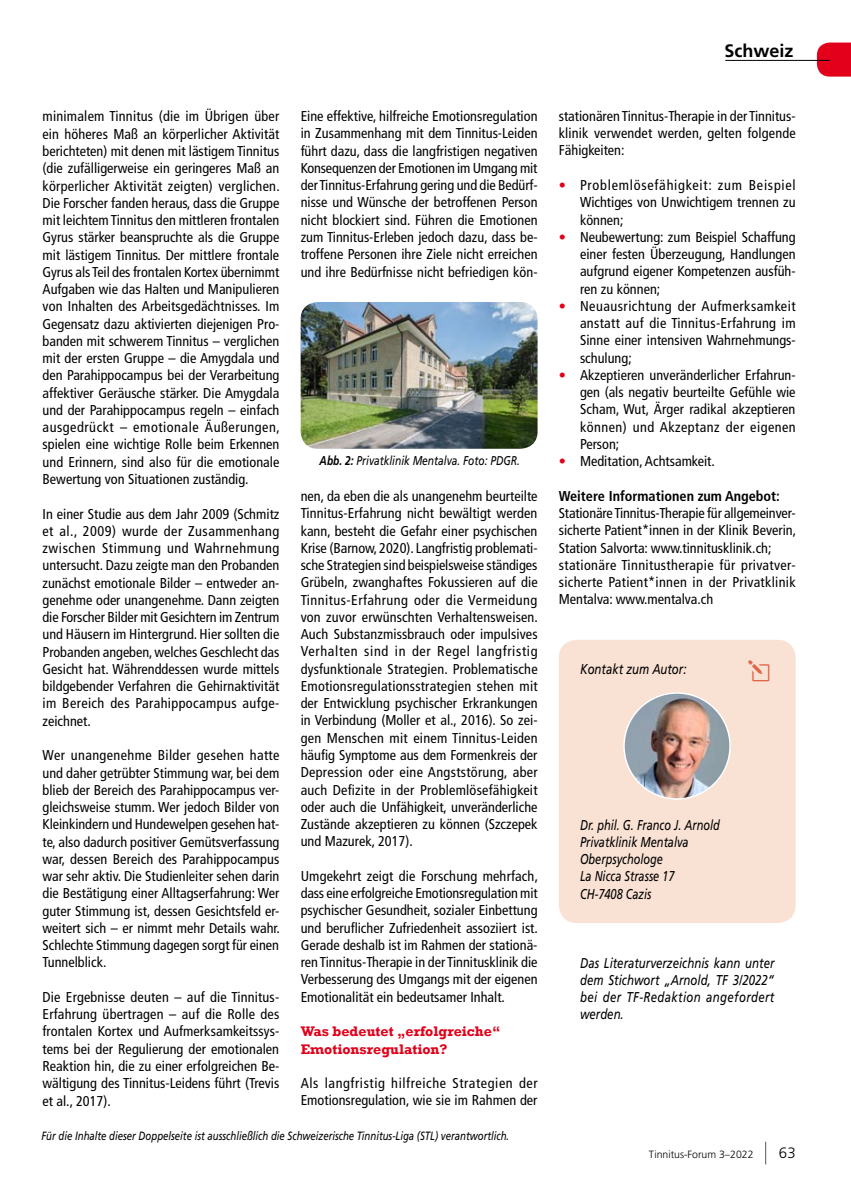
<style>
.page{position:relative;width:851px;height:1191px;background:#fff}
.page>*{position:absolute;margin:0;border:0;box-sizing:border-box;transform-origin:0 0}
.t1{font:21px "Elegant Icons";color:#df6647}
.t2{font:700 18px "Frutiger";color:#000}
.t3{font:300 15px "Frutiger";color:#000}
.t4{font:condensed 14.25px/17.2px "Frutiger";color:#000;text-align:justify}
.t5{font:italic 14.25px/17.2px "Frutiger";color:#000;text-align:justify;scale:.8 1}
.t6{font:italic 14.25px/17.2px "Frutiger";color:#000;scale:.77 1}
.t7{font:condensed 14.25px/17.2px "Frutiger";letter-spacing:.04em;color:#000}
.t8{font:700 14.25px/17.2px "Rockwell";color:#e2001a}
.t9{font:700 condensed 14.25px "Frutiger";color:#000}
.t10{font:italic 12.75px "Frutiger";color:#000;scale:.8 1}
.t11{font:italic 12px "Frutiger";color:#000;scale:.8 1}
.t12{font:300 10.5px "Frutiger";color:#000}
.s1{font-weight:700}
.s2{color:#e2001a}
</style>
<div class="page">
<svg style="left:765px;top:1141px;width:1px;height:23px"></svg>
<div style="left:558px;top:640px;width:237px;height:283px;background:#f9e1d4;border-radius:18px"></div>
<svg style="left:816px;top:43px;width:34px;height:34px"></svg>
<hr style="left:725px;top:60px;width:104px;height:1px;background:#000">
<img style="left:626px;top:693px;width:104px;height:106px">
<div style="left:623px;top:692px;width:107px;height:107px;border:2px solid #fff;border-radius:50%"></div>
<img style="left:300px;top:302px;width:237px;height:147px">
<p class="t4" style="left:43px;top:108px;width:239px">minimalem Tinnitus (die im Übrigen über ein höheres Maß an körperlicher Aktivität berichteten) mit denen mit lästigem Tinnitus (die zufälligerweise ein geringeres Maß an körperlicher Aktivität zeigten) verglichen.<br>Die Forscher fanden heraus, dass die Gruppe mit leichtem Tinnitus den mittleren frontalen Gyrus stärker beanspruchte als die Gruppe mit lästigem Tinnitus. Der mittlere frontale Gyrus als Teil des frontalen Kortex übernimmt Aufgaben wie das Halten und Manipulieren von Inhalten des Arbeitsgedächtnisses. Im Gegensatz dazu aktivierten diejenigen Pro&shy;banden mit schwerem Tinnitus – verglichen mit der ersten Gruppe – die Amygdala und den Parahippocampus bei der Verarbeitung affektiver Geräusche stärker. Die Amygdala und der Parahippocampus regeln – einfach ausgedrückt – emotionale Äußerungen, spielen eine wichtige Rolle beim Erkennen und Erinnern, sind also für die emotionale Bewertung von Situationen zuständig.</p>
<p class="t4" style="left:43px;top:505px;width:238px">In einer Studie aus dem Jahr 2009 (Schmitz et al., 2009) wurde der Zusammenhang zwischen Stimmung und Wahrnehmung untersucht. Dazu zeigte man den Probanden zunächst emotionale Bilder – entweder an&shy;genehme oder unangenehme. Dann zeigten die Forscher Bilder mit Gesichtern im Zentrum und Häusern im Hintergrund. Hier sollten die Probanden angeben, welches Geschlecht das Gesicht hat. Währenddessen wurde mittels bildgebender Verfahren die Gehirnaktivität im Bereich des Parahippocampus aufge&shy;zeichnet.</p>
<p class="t4" style="left:43px;top:747px;width:239px">Wer unangenehme Bilder gesehen hatte und daher getrübter Stimmung war, bei dem blieb der Bereich des Parahippocampus ver&shy;gleichsweise stumm. Wer jedoch Bilder von Kleinkindern und Hundewelpen gesehen hat&shy;te, also dadurch positiver Gemütsverfassung war, dessen Bereich des Parahippocampus war sehr aktiv. Die Studienleiter sehen darin die Bestätigung einer Alltagserfahrung: Wer guter Stimmung ist, dessen Gesichtsfeld er&shy;weitert sich – er nimmt mehr Details wahr.<br>Schlechte Stimmung dagegen sorgt für einen Tunnelblick.</p>
<p class="t4" style="left:43px;top:988px;width:238px">Die Ergebnisse deuten – auf die Tinnitus-Erfahrung übertragen – auf die Rolle des frontalen Kortex und Aufmerksamkeitssys&shy;tems bei der Regulierung der emotionalen Reaktion hin, die zu einer erfolgreichen Be&shy;wältigung des Tinnitus-Leidens führt (Trevis et al., 2017).</p>
<p class="t4" style="left:300px;top:108px;width:238px">Eine effektive, hilfreiche Emotionsregulation in Zusammenhang mit dem Tinnitus-Leiden führt dazu, dass die langfristigen negativen Konsequenzen der Emotionen im Umgang mit der Tinnitus-Erfahrung gering und die Bedürf&shy;nisse und Wünsche der betroffenen Person nicht blockiert sind. Führen die Emotionen zum Tinnitus-Erleben jedoch dazu, dass be&shy;troffene Personen ihre Ziele nicht erreichen und ihre Bedürfnisse nicht befriedigen kön-</p>
<p class="t10" style="left:319px;top:453px;width:252px"><span class="s1">Abb. 2:</span> Privatklinik Mentalva. Foto: PDGR.</p>
<p class="t4" style="left:300px;top:487px;width:239px">nen, da eben die als unangenehm beurteilte Tinnitus-Erfahrung nicht bewältigt werden kann, besteht die Gefahr einer psychischen Krise (Barnow, 2020). Langfristig problemati&shy;sche Strategien sind beispielsweise ständiges Grübeln, zwanghaftes Fokussieren auf die Tinnitus-Erfahrung oder die Vermeidung von zuvor erwünschten Verhaltensweisen.<br>Auch Substanzmissbrauch oder impulsives Verhalten sind in der Regel langfristig dysfunktionale Strategien. Problematische Emotionsregulationsstrategien stehen mit der Entwicklung psychischer Erkrankungen in Verbindung (Moller et al., 2016). So zei&shy;gen Menschen mit einem Tinnitus-Leiden häufig Symptome aus dem Formenkreis der Depression oder eine Angststörung, aber auch Defizite in der Problemlösefähigkeit oder auch die Unfähigkeit, unveränderliche Zustände akzeptieren zu können (Szczepek und Mazurek, 2017).</p>
<p class="t4" style="left:300px;top:867px;width:239px">Umgekehrt zeigt die Forschung mehrfach, dass eine erfolgreiche Emotionsregulation mit psychischer Gesundheit, sozialer Einbettung und beruflicher Zufriedenheit assoziiert ist.<br>Gerade deshalb ist im Rahmen der stationä&shy;ren Tinnitus-Therapie in der Tinnitusklinik die Verbesserung des Umgangs mit der eigenen Emotionalität ein bedeutsamer Inhalt.</p>
<p class="t8" style="left:300px;top:1022px;width:201px">Was bedeutet „erfolgreiche“<br>Emotionsregulation?</p>
<p class="t7" style="left:300px;top:1074px;width:238px">Als langfristig hilfreiche Strategien der<br>Emotionsregulation, wie sie im Rahmen der</p>
<p class="t11" style="left:41px;top:1129px;width:586px">Für die Inhalte dieser Doppelseite ist ausschließlich die Schweizerische Tinnitus-Liga (STL) verantwortlich.</p>
<p class="t2" style="left:724px;top:40px;width:71px">Schweiz</p>
<p class="t4" style="left:558px;top:107px;width:238px">stationären Tinnitus-Therapie in der Tinnitus&shy;klinik verwendet werden, gelten folgende Fähigkeiten:</p>
<p class="t4" style="left:580px;top:176px;width:217px;text-indent:-21px"><span class="s2">•</span> Problemlösefähigkeit: zum Beispiel Wichtiges von Unwichtigem trennen zu können;</p>
<p class="t4" style="left:580px;top:228px;width:217px;text-indent:-21px"><span class="s2">•</span> Neubewertung: zum Beispiel Schaffung einer festen Überzeugung, Handlungen aufgrund eigener Kompetenzen ausfüh&shy;ren zu können;</p>
<p class="t4" style="left:580px;top:297px;width:217px;text-indent:-21px"><span class="s2">•</span> Neuausrichtung der Aufmerksamkeit anstatt auf die Tinnitus-Erfahrung im Sinne einer intensiven Wahrnehmungs&shy;schulung;</p>
<p class="t4" style="left:580px;top:366px;width:217px;text-indent:-21px"><span class="s2">•</span> Akzeptieren unveränderlicher Erfahrun&shy;gen (als negativ beurteilte Gefühle wie Scham, Wut, Ärger radikal akzeptieren können) und Akzeptanz der eigenen Person;</p>
<p class="t4" style="left:558px;top:453px;width:158px"><span class="s2">•</span> Meditation, Achtsamkeit.</p>
<p class="t9" style="left:558px;top:487px;width:222px">Weitere Informationen zum Angebot:</p>
<p class="t4" style="left:558px;top:504px;width:239px;text-align:left">Stationäre Tinnitus-Therapie für allgemeinver&shy;sicherte Patient*innen in der Klinik Beverin, Station Salvorta: www.tinnitusklinik.ch; stationäre Tinnitustherapie für privatver&shy;sicherte Patient*innen in der Privatklinik Mentalva: www.mentalva.ch</p>
<p class="t5" style="left:580px;top:660px;width:135px">Kontakt zum Autor:</p>
<h1 class="t1" style="left:748px;top:661px;width:22px">●</h1>
<p class="t6" style="left:580px;top:816px;width:183px">Dr. phil. G. Franco J. Arnold<br>Privatklinik Mentalva<br>Oberpsychologe<br>La Nicca Strasse 17<br>CH-7408 Cazis</p>
<p class="t5" style="left:580px;top:954px;width:244px">Das Literaturverzeichnis kann unter dem Stichwort „Arnold, TF 3/2022“ bei der TF-Redaktion angefordert werden.</p>
<p class="t12" style="left:648px;top:1148px;width:106px">Tinnitus-Forum 3–2022</p>
<p class="t3" style="left:778px;top:1144px;width:18px">63</p>
</div>
